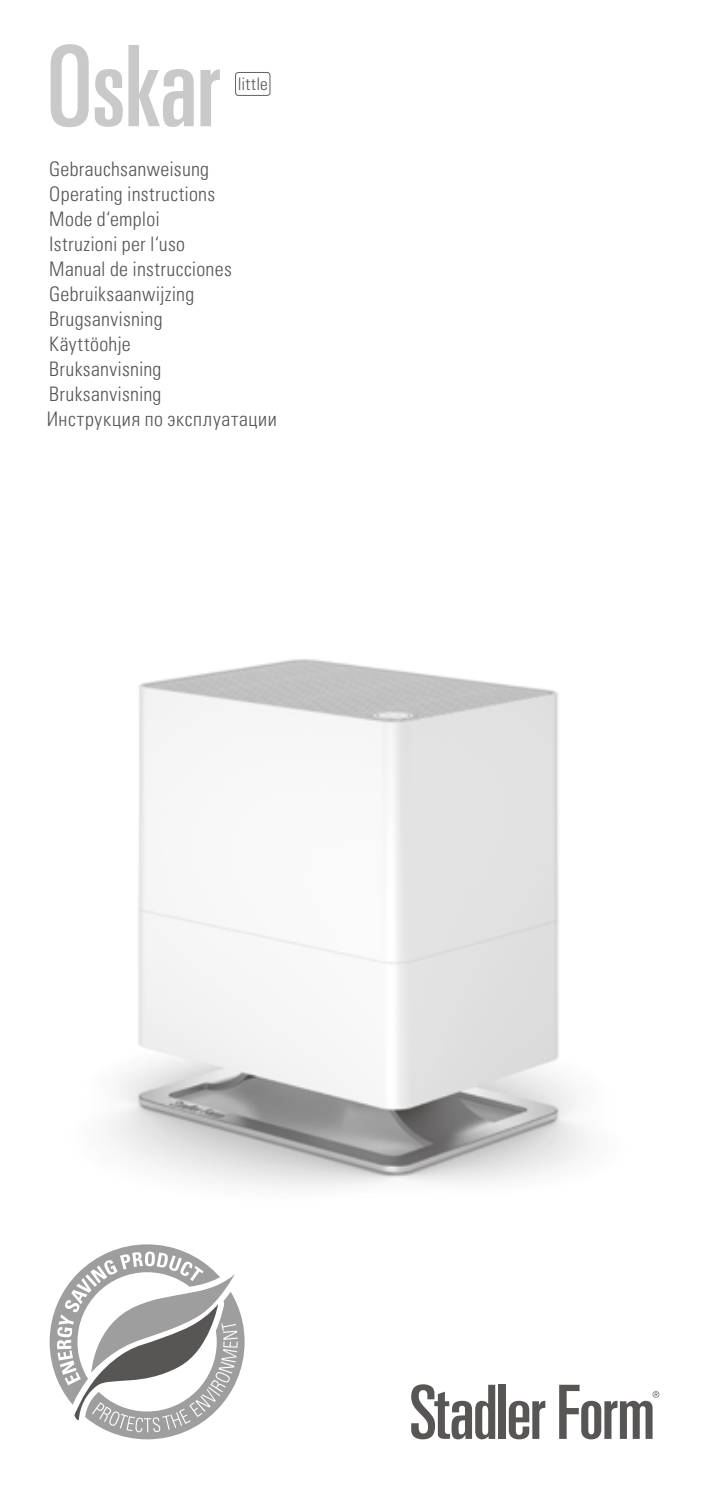
<style>
.page{position:relative;width:709px;height:1489px;background:#fff}
.page>*{position:absolute;margin:0;border:0;box-sizing:border-box;transform-origin:0 0}
.t1{font:112.5px "Univers LTCYR 59 Ult Cond";letter-spacing:-.005em;color:#cac9ca}
.t2{font:20px/25px "Univers LTCYR 47 Light Cond";letter-spacing:.015em;color:#585555}
.t3{font:17.25px "Univers LTCYR 47 Light Cond";letter-spacing:.02em;color:#585555}
</style>
<div class="page">
<img style="left:110px;top:659px;width:478px;height:528px">
<svg style="left:411px;top:1384px;width:84px;height:55px"></svg>
<div style="left:498px;top:1384px;width:7px;height:54px;background:#585555"></div>
<svg style="left:509px;top:1400px;width:36px;height:39px"></svg>
<svg style="left:559px;top:1384px;width:100px;height:55px"></svg>
<div style="left:235px;top:72px;width:35px;height:24px;border:1px solid #666464;border-radius:3px"></div>
<svg style="left:50px;top:1244px;width:194px;height:195px"></svg>
<h1 class="t1" style="left:47px;top:9px;width:174px">Oskar</h1>
<p class="t2" style="left:47px;top:156px;width:231px">Gebrauchsanweisung<br>Operating instructions<br>Mode d‘emploi<br>Istruzioni per l‘uso<br>Manual de instrucciones<br>Gebruiksaanwijzing<br>Brugsanvisning<br>Käyttöohje<br>Bruksanvisning<br>Bruksanvisning<br>Инструкция по эксплуатации</p>
<p class="t3" style="left:238px;top:72px;width:32px">little</p>
</div>
